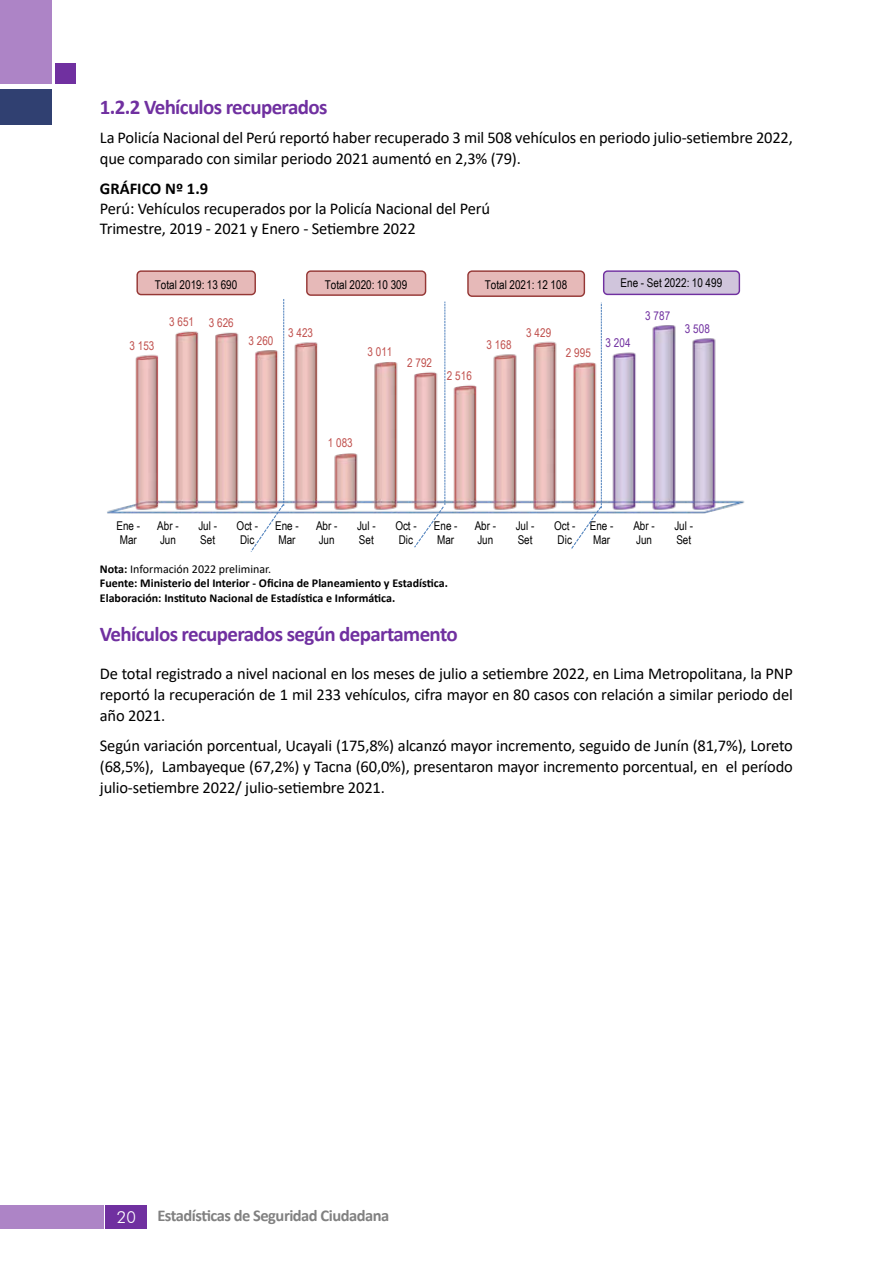
<style>
.page{position:relative;width:893px;height:1263px;background:#fff}
.page>*{position:absolute;margin:0;border:0;box-sizing:border-box;transform-origin:0 0}
.t1{font:700 21px "Calibri";letter-spacing:-.03em;color:#7030a0}
.t2{font:16.5px/21px "Calibri";letter-spacing:-.01em;color:#000}
.t3{font:700 16.5px "Calibri";letter-spacing:-.03em;color:#818181}
.t4{font:700 16.5px "Calibri";color:#000}
.t5{font:300 16.5px "Futura BT";color:#fff}
.t6{font:12.15px/13.8px "Arial Narrow";letter-spacing:.005em;color:#000}
.t7{font:12.15px "Arial Narrow";letter-spacing:.005em;color:#c0504d}
.t8{font:12.15px "Arial Narrow";letter-spacing:.005em;color:#7030a0}
.t9{font:700 12px/14.4px "Calibri";color:#000}
.s1{font-weight:700}
.s2{font-weight:400}
</style>
<div class="page">
<div style="left:0;top:0;width:51px;height:84px;background:#ad84c6"></div>
<div style="left:0;top:90px;width:51px;height:35px;background:#304071"></div>
<div style="left:55px;top:64px;width:21px;height:20px;background:#7030a0"></div>
<div style="left:106px;top:1206px;width:41px;height:23px;background:#7030a0"></div>
<div style="left:0;top:1206px;width:104px;height:23px;background:#ad84c6"></div>
<img style="left:107px;top:308px;width:638px;height:206px">
<svg style="left:250px;top:299px;width:35px;height:253px"></svg>
<div style="left:137px;top:271px;width:118px;height:24px;background:#e6b9b8;border-radius:4px"></div>
<div style="left:136px;top:270px;width:120px;height:25px;border:1px solid #953735;border-radius:4px"></div>
<div style="left:307px;top:271px;width:119px;height:24px;background:#e6b9b8;border-radius:4px"></div>
<div style="left:306px;top:270px;width:120px;height:26px;border:1px solid #953735;border-radius:4px"></div>
<div style="left:468px;top:271px;width:116px;height:25px;background:#e6b9b8;border-radius:4px"></div>
<div style="left:467px;top:270px;width:118px;height:27px;border:1px solid #953735;border-radius:4px"></div>
<svg style="left:413px;top:302px;width:32px;height:246px"></svg>
<svg style="left:569px;top:303px;width:33px;height:246px"></svg>
<div style="left:604px;top:271px;width:135px;height:23px;background:#d0c5dc;border-radius:4px"></div>
<div style="left:603px;top:270px;width:137px;height:25px;border:1px solid #7030a0;border-radius:4px"></div>
<p class="t1" style="left:100px;top:92px;width:229px">1.2.2 Vehículos recuperados</p>
<p class="t2" style="left:100px;top:127px;width:694px">La Policía Nacional del Perú reportó haber recuperado 3 mil 508 vehículos en periodo julio-setiembre 2022, que comparado con similar periodo 2021 aumentó en 2,3% (79).</p>
<p class="t4" style="left:100px;top:177px;width:110px">GRÁFICO Nº 1.9</p>
<p class="t2" style="left:100px;top:198px;width:392px;line-height:19.8px">Perú: Vehículos recuperados por la Policía Nacional del Perú<br>Trimestre, 2019 - 2021 y Enero - Setiembre 2022</p>
<p class="t6" style="left:155px;top:277px;width:84px">Total 2019: 13 690</p>
<p class="t6" style="left:325px;top:277px;width:84px">Total 2020: 10 309</p>
<p class="t6" style="left:485px;top:277px;width:84px">Total 2021: 12 108</p>
<p class="t6" style="left:620px;top:275px;width:103px">Ene - Set 2022: 10 499</p>
<p class="t7" style="left:129px;top:336px;width:27px">3 153</p>
<p class="t7" style="left:169px;top:313px;width:66px">3 651 3 626</p>
<p class="t7" style="left:248px;top:331px;width:27px">3 260</p>
<p class="t7" style="left:288px;top:324px;width:27px">3 423</p>
<p class="t7" style="left:367px;top:343px;width:27px">3 011</p>
<p class="t7" style="left:407px;top:353px;width:27px">2 792</p>
<p class="t7" style="left:447px;top:366px;width:27px">2 516</p>
<p class="t7" style="left:486px;top:336px;width:27px">3 168</p>
<p class="t7" style="left:526px;top:323px;width:27px">3 429</p>
<p class="t7" style="left:566px;top:344px;width:27px">2 995</p>
<p class="t8" style="left:605px;top:334px;width:27px">3 204</p>
<p class="t8" style="left:645px;top:306px;width:27px">3 787</p>
<p class="t8" style="left:685px;top:320px;width:27px">3 508</p>
<p class="t7" style="left:328px;top:434px;width:27px">1 083</p>
<p class="t6" style="left:117px;top:518px;width:25px">Ene -<br>Mar</p>
<p class="t6" style="left:157px;top:518px;width:23px">Abr -<br>Jun</p>
<p class="t6" style="left:198px;top:518px;width:20px">Jul -<br>Set</p>
<p class="t6" style="left:237px;top:518px;width:23px">Oct -<br>Dic</p>
<p class="t6" style="left:275px;top:518px;width:25px">Ene -<br>Mar</p>
<p class="t6" style="left:316px;top:518px;width:23px">Abr -<br>Jun</p>
<p class="t6" style="left:357px;top:518px;width:20px">Jul -<br>Set</p>
<p class="t6" style="left:395px;top:518px;width:23px">Oct -<br>Dic</p>
<p class="t6" style="left:434px;top:518px;width:25px">Ene -<br>Mar</p>
<p class="t6" style="left:475px;top:518px;width:23px">Abr -<br>Jun</p>
<p class="t6" style="left:516px;top:518px;width:20px">Jul -<br>Set</p>
<p class="t6" style="left:554px;top:518px;width:23px">Oct -<br>Dic</p>
<p class="t6" style="left:590px;top:518px;width:25px">Ene -<br>Mar</p>
<p class="t6" style="left:633px;top:518px;width:23px">Abr -<br>Jun</p>
<p class="t6" style="left:674px;top:518px;width:20px">Jul -<br>Set</p>
<p class="t6" style="left:103px;top:561px;width:154px"><span class="s1">Nota</span>: Información 2022 preliminar<span class="s1">.</span></p>
<p class="t9" style="left:100px;top:561px;width:350px">Nota: <span class="s2">Información 2022 preliminar.<br></span>Fuente: Ministerio del Interior - Oficina de Planeamiento y Estadística.<br>Elaboración: Instituto Nacional de Estadística e Informática.</p>
<p class="t1" style="left:100px;top:619px;width:359px">Vehículos recuperados según departamento</p>
<p class="t2" style="left:100px;top:663px;width:694px;text-align:justify">De total registrado a nivel nacional en los meses de julio a setiembre 2022, en Lima Metropolitana, la PNP reportó la recuperación de 1 mil 233 vehículos, cifra mayor en 80 casos con relación a similar periodo del año 2021.</p>
<p class="t2" style="left:100px;top:734px;width:695px;text-align:justify">Según variación porcentual, Ucayali (175,8%) alcanzó mayor incremento, seguido de Junín (81,7%), Loreto (68,5%), Lambayeque (67,2%) y Tacna (60,0%), presentaron mayor incremento porcentual, en el período julio-setiembre 2022/ julio-setiembre 2021.</p>
<p class="t5" style="left:117px;top:1207px;width:21px">20</p>
<p class="t3" style="left:157px;top:1204px;width:233px">Estadísticas de Seguridad Ciudadana</p>
</div>
